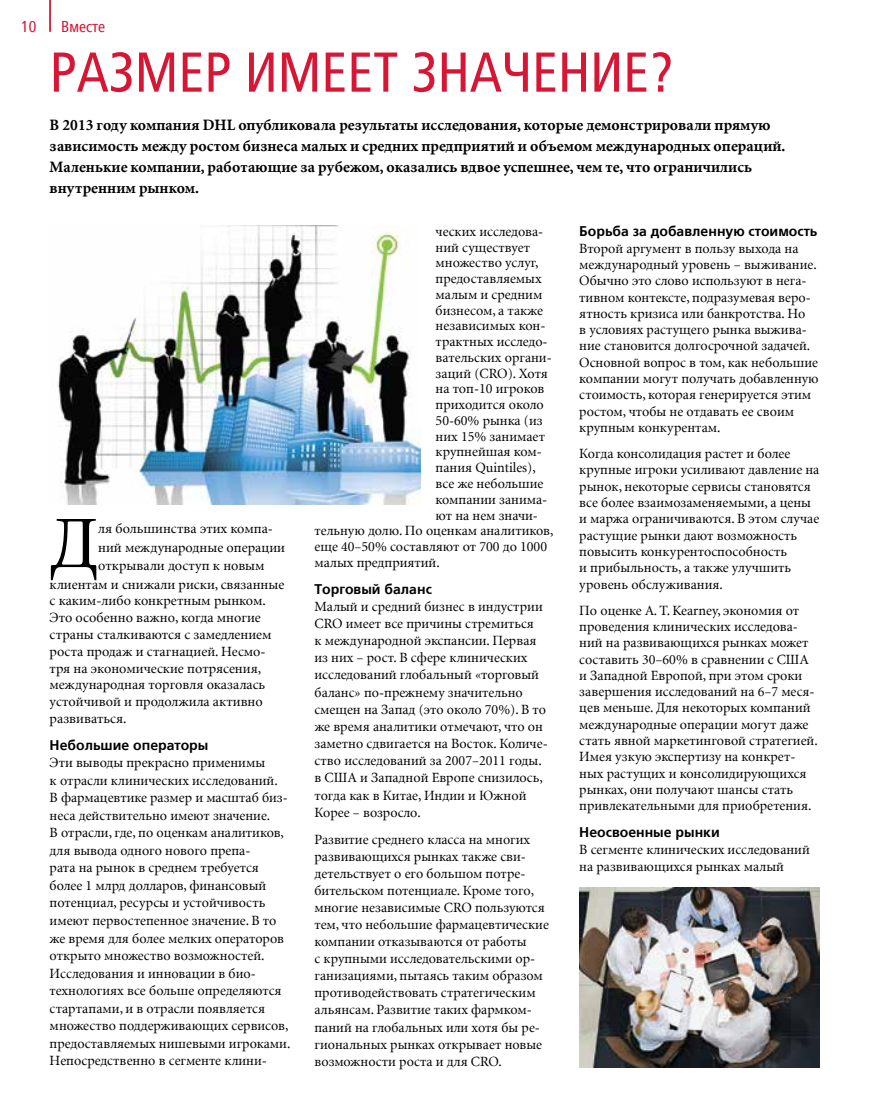
<style>
.page{position:relative;width:869px;height:1117px;background:#fff}
.page>*{position:absolute;margin:0;border:0;box-sizing:border-box;transform-origin:0 0}
.t1{font:73.85px "Minion CYR";color:#000}
.t2{font:condensed 56px "Frutiger LTCYR";color:#d71635}
.t3{font:700 15.75px/21px "Minion CYR";color:#000}
.t4{font:condensed 15.75px "Frutiger LTCYR";color:#d71635}
.t5{font:14px/16.3px "Minion CYR";color:#000}
.t6{font:700 14px "Frutiger LTCYR";color:#000}
</style>
<div class="page">
<hr style="left:49px;top:0;width:2px;height:32px;background:#d71635">
<img style="left:57px;top:226px;width:363px;height:278px">
<img style="left:579px;top:887px;width:240px;height:180px">
<p class="t4" style="left:21px;top:18px;width:17px">10</p>
<p class="t4" style="left:61px;top:18px;width:46px">Вместе</p>
<h2 class="t2" style="left:50px;top:43px;width:625px">РАЗМЕР ИМЕЕТ ЗНАЧЕНИЕ?</h2>
<p class="t3" style="left:50px;top:114px;width:737px">В 2013 году компания DHL опубликовала результаты исследования, которые демонстрировали прямую зависимость между ростом бизнеса малых и средних предприятий и объемом международных операций.<br>Маленькие компании, работающие за рубежом, оказались вдвое успешнее, чем те, что ограничились внутренним рынком.</p>
<h1 class="t1" style="left:50px;top:499px;width:50px">Д</h1>
<p class="t5" style="left:98px;top:520px;width:176px">ля большинства этих компа-</p>
<p class="t5" style="left:98px;top:539px;width:188px">ний международные операции</p>
<p class="t5" style="left:98px;top:557px;width:168px">открывали доступ к новым</p>
<p class="t5" style="left:50px;top:575px;width:236px">клиентам и снижали риски, связанные</p>
<p class="t5" style="left:50px;top:592px;width:223px;line-height:16.8px">с каким-либо конкретным рынком.<br>Это особенно важно, когда многие страны сталкиваются с замедлением роста продаж и стагнацией. Несмо&shy;тря на экономические потрясения, международная торговля оказалась устойчивой и продолжила активно развиваться.</p>
<p class="t6" style="left:50px;top:737px;width:160px">Небольшие операторы</p>
<p class="t5" style="left:50px;top:753px;width:242px;line-height:17.5px">Эти выводы прекрасно применимы<br>к отрасли клинических исследований.<br>В фармацевтике размер и масштаб биз&shy;неса действительно имеют значение.<br>В отрасли, где, по оценкам аналитиков, для вывода одного нового препа-<br>рата на рынок в среднем требуется более 1 млрд долларов, финансовый потенциал, ресурсы и устойчивость имеют первостепенное значение. В то же время для более мелких операторов открыто множество возможностей.<br>Исследования и инновации в био&shy;технологиях все больше определяются стартапами, и в отрасли появляется множество поддерживающих сервисов, предоставляемых нишевыми игроками.<br>Непосредственно в сегменте клини-</p>
<p class="t5" style="left:435px;top:223px;width:109px">ческих исследова-</p>
<p class="t5" style="left:435px;top:239px;width:96px">ний существует</p>
<p class="t5" style="left:435px;top:254px;width:104px">множество услуг,</p>
<p class="t5" style="left:435px;top:270px;width:107px">предоставляемых</p>
<p class="t5" style="left:435px;top:286px;width:108px">малым и средним</p>
<p class="t5" style="left:435px;top:302px;width:109px">бизнесом, а также</p>
<p class="t5" style="left:435px;top:317px;width:111px">независимых кон-</p>
<p class="t5" style="left:435px;top:333px;width:113px">трактных исследо-</p>
<p class="t5" style="left:435px;top:349px;width:118px">вательских органи-</p>
<p class="t5" style="left:435px;top:365px;width:114px">заций (CRO). Хотя</p>
<p class="t5" style="left:435px;top:380px;width:110px">на топ-10 игроков</p>
<p class="t5" style="left:435px;top:396px;width:109px">приходится около</p>
<p class="t5" style="left:435px;top:412px;width:108px">50-60% рынка (из</p>
<p class="t5" style="left:435px;top:428px;width:111px">них 15% занимает</p>
<p class="t5" style="left:435px;top:443px;width:108px">крупнейшая ком-</p>
<p class="t5" style="left:435px;top:459px;width:102px">пания Quintiles),</p>
<p class="t5" style="left:435px;top:475px;width:109px">все же небольшие</p>
<p class="t5" style="left:435px;top:491px;width:113px">компании занима-</p>
<p class="t5" style="left:435px;top:506px;width:104px">ют на нем значи-</p>
<p class="t5" style="left:314px;top:522px;width:240px">тельную долю. По оценкам аналитиков,</p>
<p class="t5" style="left:314px;top:538px;width:234px">еще 40–50% составляют от 700 до 1000</p>
<p class="t5" style="left:314px;top:554px;width:127px">малых предприятий.</p>
<p class="t6" style="left:314px;top:581px;width:119px">Торговый баланс</p>
<p class="t5" style="left:314px;top:597px;width:235px;line-height:17.2px">Малый и средний бизнес в индустрии CRO имеет все причины стремиться<br>к международной экспансии. Первая из них – рост. В сфере клинических исследований глобальный «торговый баланс» по-прежнему значительно смещен на Запад (это около 70%). В то же время аналитики отмечают, что он заметно сдвигается на Восток. Количе&shy;ство исследований за 2007–2011 годы. в США и Западной Европе снизилось, тогда как в Китае, Индии и Южной Корее – возросло.</p>
<p class="t5" style="left:314px;top:830px;width:236px;line-height:17.2px">Развитие среднего класса на многих развивающихся рынках также сви&shy;детельствует о его большом потре&shy;бительском потенциале. Кроме того, многие независимые CRO пользуются тем, что небольшие фармацевтические компании отказываются от работы<br>с крупными исследовательскими ор&shy;ганизациями, пытаясь таким образом противодействовать стратегическим альянсам. Развитие таких фармком&shy;паний на глобальных или хотя бы ре&shy;гиональных рынках открывает новые возможности роста и для CRO.</p>
<p class="t6" style="left:579px;top:224px;width:239px">Борьба за добавленную стоимость</p>
<p class="t5" style="left:579px;top:240px;width:241px">Второй аргумент в пользу выхода на международный уровень – выживание.<br>Обычно это слово используют в нега&shy;тивном контексте, подразумевая веро&shy;ятность кризиса или банкротства. Но<br>в условиях растущего рынка выжива&shy;ние становится долгосрочной задачей.<br>Основной вопрос в том, как небольшие компании могут получать добавленную стоимость, которая генерируется этим ростом, чтобы не отдавать ее своим крупным конкурентам.</p>
<p class="t5" style="left:579px;top:445px;width:241px">Когда консолидация растет и более крупные игроки усиливают давление на рынок, некоторые сервисы становятся все более взаимозаменяемыми, а цены и маржа ограничиваются. В этом случае растущие рынки дают возможность повысить конкурентоспособность<br>и прибыльность, а также улучшить уровень обслуживания.</p>
<p class="t5" style="left:579px;top:601px;width:240px">По оценке A. T. Kearney, экономия от проведения клинических исследова&shy;ний на развивающихся рынках может составить 30–60% в сравнении с США и Западной Европой, при этом сроки завершения исследований на 6–7 меся&shy;цев меньше. Для некоторых компаний международные операции могут даже стать явной маркетинговой стратегией.<br>Имея узкую экспертизу на конкрет&shy;ных растущих и консолидирующихся рынках, они получают шансы стать привлекательными для приобретения.</p>
<p class="t6" style="left:579px;top:824px;width:142px">Неосвоенные рынки</p>
<p class="t5" style="left:579px;top:840px;width:232px;line-height:16.8px">В сегменте клинических исследований на развивающихся рынках малый</p>
</div>
